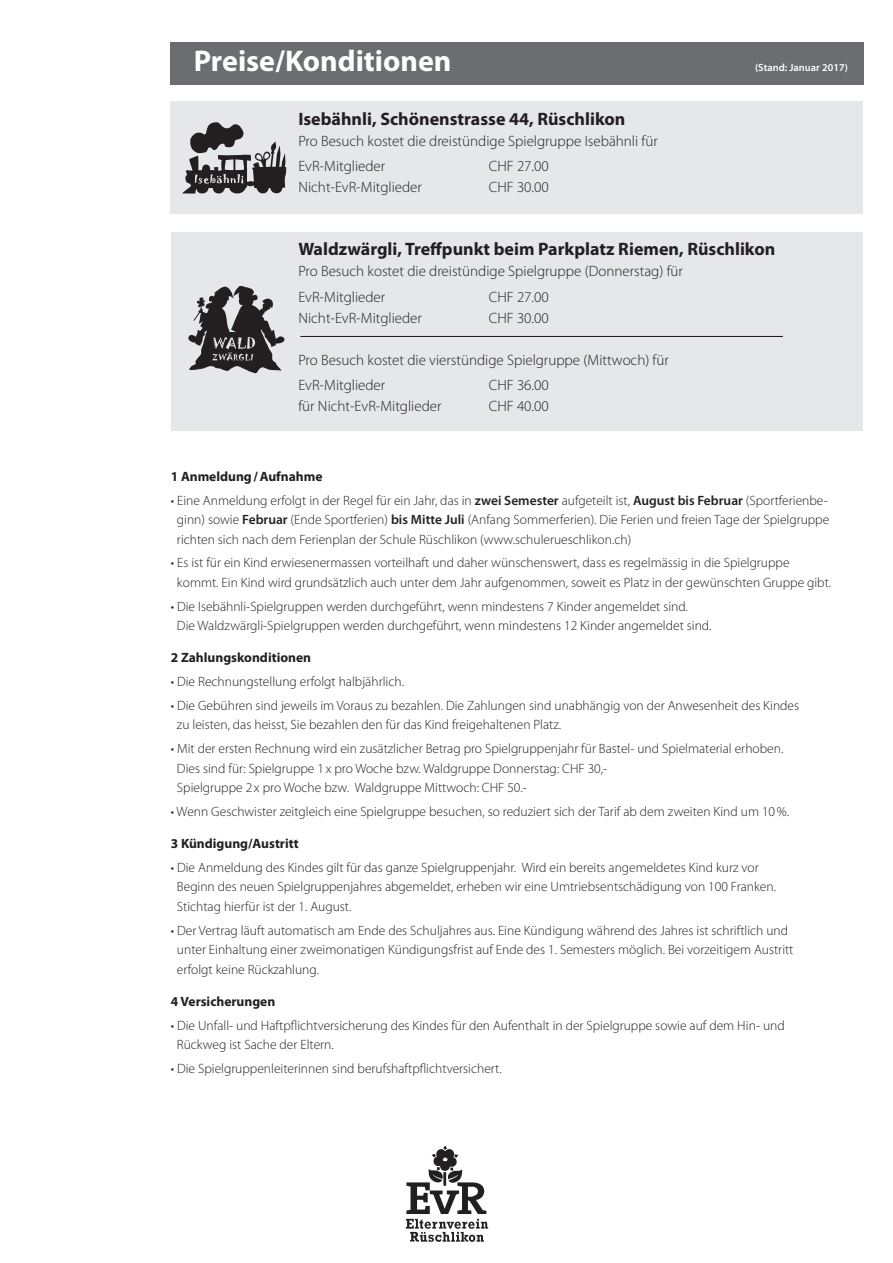
<style>
.page{position:relative;width:893px;height:1263px;background:#fff}
.page>*{position:absolute;margin:0;border:0;box-sizing:border-box;transform-origin:0 0}
._02_HL{font:700 30px "Myriad Pro";color:#fff}
._02_HL-2{font:700 18px "Myriad Pro";color:#231f20}
._03_COPY{font:300 15px "Myriad Pro";color:#231f20}
._04_Kleingedrucktes{font:300 13.5px/19.5px "Myriad Pro";color:#231f20}
._04_KLEINGEDRUCKTES{font:700 13.5px "Myriad Pro";color:#231f20}
._04_Kleingedrucktes-2{font:700 13.5px "Myriad Pro";color:#231f20}
._02_HL-3{font:600 10.5px "Myriad Pro";color:#fff}
.s1{font-weight:600}
</style>
<div class="page">
<div style="left:170px;top:43px;width:693px;height:42px;background:#6c6d70"></div>
<img style="left:405px;top:1146px;width:83px;height:96px">
<div style="left:171px;top:101px;width:692px;height:113px;background:#e6e7e9"></div>
<div style="left:171px;top:232px;width:691px;height:199px;background:#e6e7e9"></div>
<img style="left:182px;top:122px;width:105px;height:72px">
<img style="left:188px;top:286px;width:97px;height:88px">
<hr style="left:300px;top:336px;width:483px;height:1px;background:#231f20">
<p class="_02_HL" style="left:194px;top:42px;width:259px">Preise/Konditionen</p>
<p class="_02_HL-2" style="left:298px;top:107px;width:329px">Isebähnli, Schönenstrasse 44, Rüschlikon</p>
<p class="_03_COPY" style="left:298px;top:133px;width:361px">Pro Besuch kostet die dreistündige Spielgruppe Isebähnli für</p>
<p class="_03_COPY" style="left:298px;top:158px;width:88px">EvR-Mitglieder</p>
<p class="_03_COPY" style="left:489px;top:158px;width:62px">CHF 27.00</p>
<p class="_03_COPY" style="left:298px;top:179px;width:125px">Nicht-EvR-Mitglieder</p>
<p class="_03_COPY" style="left:489px;top:179px;width:62px">CHF 30.00</p>
<p class="_02_HL-3" style="left:755px;top:61px;width:94px">(Stand: Januar 2017)</p>
<p class="_02_HL-2" style="left:298px;top:237px;width:478px">Waldzwärgli, Treffpunkt beim Parkplatz Riemen, Rüschlikon</p>
<p class="_03_COPY" style="left:298px;top:263px;width:386px">Pro Besuch kostet die dreistündige Spielgruppe (Donnerstag) für</p>
<p class="_03_COPY" style="left:298px;top:288px;width:88px">EvR-Mitglieder</p>
<p class="_03_COPY" style="left:489px;top:288px;width:62px">CHF 27.00</p>
<p class="_03_COPY" style="left:298px;top:309px;width:125px">Nicht-EvR-Mitglieder</p>
<p class="_03_COPY" style="left:489px;top:309px;width:62px">CHF 30.00</p>
<p class="_03_COPY" style="left:298px;top:351px;width:372px">Pro Besuch kostet die vierstündige Spielgruppe (Mittwoch) für</p>
<p class="_03_COPY" style="left:298px;top:376px;width:88px">EvR-Mitglieder</p>
<p class="_03_COPY" style="left:489px;top:376px;width:62px">CHF 36.00</p>
<p class="_03_COPY" style="left:298px;top:397px;width:145px">für Nicht-EvR-Mitglieder</p>
<p class="_03_COPY" style="left:489px;top:397px;width:62px">CHF 40.00</p>
<p class="_04_Kleingedrucktes-2" style="left:171px;top:467px;width:153px">1 Anmeldung/Aufnahme</p>
<p class="_04_Kleingedrucktes" style="left:177px;top:490px;width:654px;text-align:justify;text-indent:-6px">• Eine Anmeldung erfolgt in der Regel für ein Jahr, das in <span class="s1">zwei Semester</span> aufgeteilt ist, <span class="s1">August bis Februar</span> (Sportferienbe&shy;ginn) sowie <span class="s1">Februar</span> (Ende Sportferien) <span class="s1">bis Mitte Juli</span> (Anfang Sommerferien). Die Ferien und freien Tage der Spielgruppe richten sich nach dem Ferienplan der Schule Rüschlikon (www.schulerueschlikon.ch)</p>
<p class="_04_Kleingedrucktes" style="left:177px;top:553px;width:656px;text-indent:-6px">• Es ist für ein Kind erwiesenermassen vorteilhaft und daher wünschenswert, dass es regelmässig in die Spielgruppe kommt. Ein Kind wird grundsätzlich auch unter dem Jahr aufgenommen, soweit es Platz in der gewünschten Gruppe gibt.</p>
<p class="_04_Kleingedrucktes" style="left:177px;top:596px;width:536px;text-indent:-6px">• Die Isebähnli-Spielgruppen werden durchgeführt, wenn mindestens 7 Kinder angemeldet sind.<br>Die Waldzwärgli-Spielgruppen werden durchgeführt, wenn mindestens 12 Kinder angemeldet sind.</p>
<p class="_04_KLEINGEDRUCKTES" style="left:171px;top:649px;width:142px">2 Zahlungskonditionen</p>
<p class="_04_Kleingedrucktes" style="left:171px;top:672px;width:235px">• Die Rechnungstellung erfolgt halbjährlich.</p>
<p class="_04_Kleingedrucktes" style="left:177px;top:696px;width:624px;text-indent:-6px">• Die Gebühren sind jeweils im Voraus zu bezahlen. Die Zahlungen sind unabhängig von der Anwesenheit des Kindes zu leisten, das heisst, Sie bezahlen den für das Kind freigehaltenen Platz.</p>
<p class="_04_Kleingedrucktes" style="left:177px;top:739px;width:608px;text-indent:-6px">• Mit der ersten Rechnung wird ein zusätzlicher Betrag pro Spielgruppenjahr für Bastel- und Spielmaterial erhoben.<br>Dies sind für: Spielgruppe 1 x pro Woche bzw. Waldgruppe Donnerstag: CHF 30,-<br>Spielgruppe 2 x pro Woche bzw. Waldgruppe Mittwoch: CHF 50.-</p>
<p class="_04_Kleingedrucktes" style="left:171px;top:802px;width:620px">• Wenn Geschwister zeitgleich eine Spielgruppe besuchen, so reduziert sich der Tarif ab dem zweiten Kind um 10%.</p>
<p class="_04_KLEINGEDRUCKTES" style="left:171px;top:835px;width:129px">3 Kündigung/Austritt</p>
<p class="_04_Kleingedrucktes" style="left:177px;top:858px;width:601px;text-indent:-6px">• Die Anmeldung des Kindes gilt für das ganze Spielgruppenjahr. Wird ein bereits angemeldetes Kind kurz vor<br>Beginn des neuen Spielgruppenjahres abgemeldet, erheben wir eine Umtriebsentschädigung von 100 Franken.<br>Stichtag hierfür ist der 1. August.</p>
<p class="_04_Kleingedrucktes" style="left:177px;top:920px;width:618px;text-indent:-6px">• Der Vertrag läuft automatisch am Ende des Schuljahres aus. Eine Kündigung während des Jahres ist schriftlich und unter Einhaltung einer zweimonatigen Kündigungsfrist auf Ende des 1. Semesters möglich. Bei vorzeitigem Austritt erfolgt keine Rückzahlung.</p>
<p class="_04_KLEINGEDRUCKTES" style="left:171px;top:992px;width:106px">4 Versicherungen</p>
<p class="_04_Kleingedrucktes" style="left:177px;top:1015px;width:609px;text-indent:-6px">• Die Unfall- und Haftpflichtversicherung des Kindes für den Aufenthalt in der Spielgruppe sowie auf dem Hin- und<br>Rückweg ist Sache der Eltern.</p>
<p class="_04_Kleingedrucktes" style="left:171px;top:1059px;width:332px">• Die Spielgruppenleiterinnen sind berufshaftpflichtversichert.</p>
</div>
